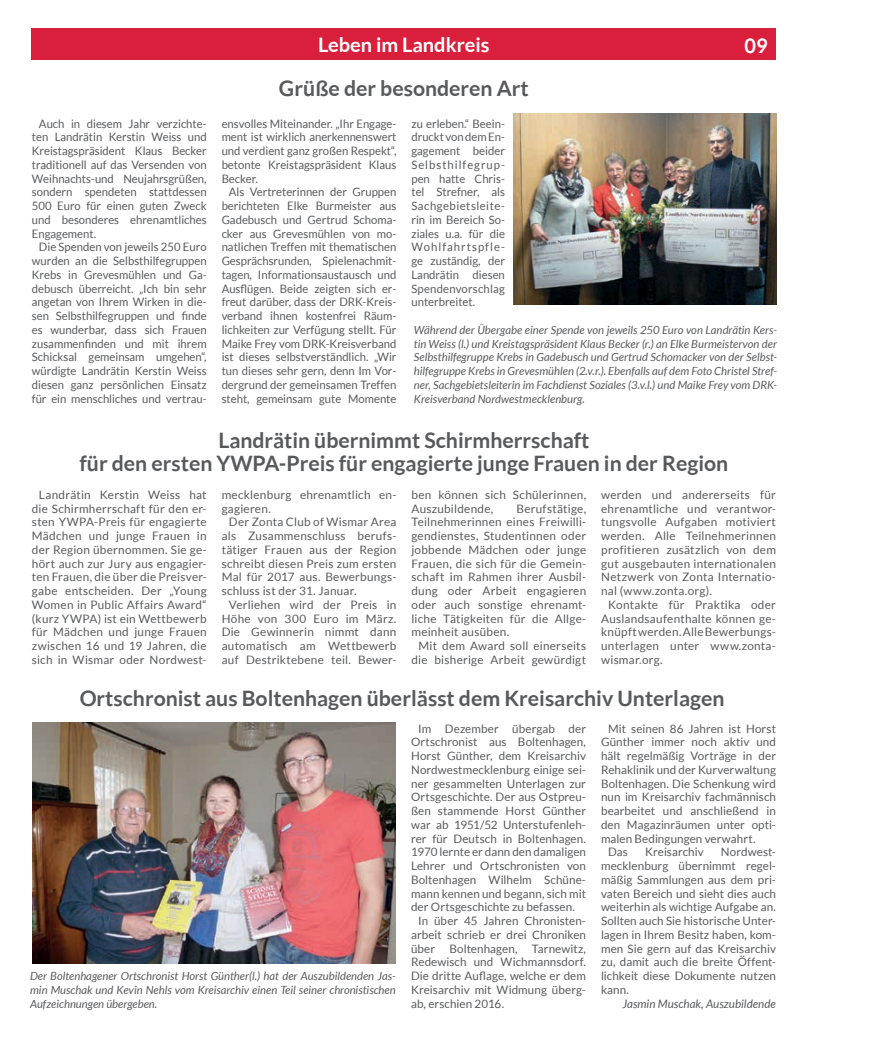
<style>
.page{position:relative;width:877px;height:1049px;background:#fff}
.page>*{position:absolute;margin:0;border:0;box-sizing:border-box;transform-origin:0 0}
.t1{font:700 21.25px/23.8px "Lato";color:#58595b;text-align:center}
.t2{font:700 20px "Lato";color:#fff}
.t3{font:11.62px/13.8px "Lato";letter-spacing:.01em;color:#58595b;text-align:justify}
.t4{font:italic 11.62px "Lato";color:#58595b}
.t5{font:italic 11.25px/13.8px "Lato";color:#58595b;text-align:justify}
</style>
<div class="page">
<div style="left:31px;top:28px;width:745px;height:32px;background:#da1f3d"></div>
<img style="left:514px;top:113px;width:263px;height:192px">
<img style="left:33px;top:723px;width:363px;height:240px">
<h2 class="t2" style="left:318px;top:34px;width:173px">Leben im Landkreis</h2>
<h2 class="t2" style="left:745px;top:34px;width:25px">09</h2>
<p class="t3" style="left:32px;top:116px;width:176px;text-indent:7px">Auch in diesem Jahr verzichte&shy;ten Landrätin Kerstin Weiss und Kreistagspräsident Klaus Becker traditionell auf das Versenden von Weihnachts-und Neujahrsgrüßen, sondern spendeten stattdessen 500 Euro für einen guten Zweck und besonderes ehrenamtliches Engagement.</p>
<p class="t3" style="left:32px;top:240px;width:176px;text-indent:7px">Die Spenden von jeweils 250 Euro wurden an die Selbsthilfegruppen Krebs in Grevesmühlen und Ga&shy;debusch überreicht. „Ich bin sehr angetan von Ihrem Wirken in die&shy;sen Selbsthilfegruppen und finde es wunderbar, dass sich Frauen zusammenfinden und mit ihrem Schicksal gemeinsam umgehen“, würdigte Landrätin Kerstin Weiss diesen ganz persönlichen Einsatz für ein menschliches und vertrau-</p>
<h1 class="t1" style="left:279px;top:76px;width:251px">Grüße der besonderen Art</h1>
<p class="t3" style="left:222px;top:116px;width:176px">ensvolles Miteinander. „Ihr Engage&shy;ment ist wirklich anerkennenswert und verdient ganz großen Respekt“, betonte Kreistagspräsident Klaus Becker.</p>
<p class="t3" style="left:222px;top:185px;width:176px;text-indent:7px">Als Vertreterinnen der Gruppen berichteten Elke Burmeister aus Gadebusch und Gertrud Schoma&shy;cker aus Grevesmühlen von mo&shy;natlichen Treffen mit thematischen Gesprächsrunden, Spielenachmit&shy;tagen, Informationsaustausch und Ausflügen. Beide zeigten sich er&shy;freut darüber, dass der DRK-Kreis&shy;verband ihnen kostenfrei Räum&shy;lichkeiten zur Verfügung stellt. Für Maike Frey vom DRK-Kreisverband ist dieses selbstverständlich. „Wir tun dieses sehr gern, denn Im Vor&shy;dergrund der gemeinsamen Treffen steht, gemeinsam gute Momente</p>
<p class="t3" style="left:411px;top:116px;width:95px">zu erleben.“ Beein&shy;druckt von dem En&shy;gagement beider Selbsthilfegrup&shy;pen hatte Chris&shy;tel Strefner, als Sachgebietsleite&shy;rin im Bereich So&shy;ziales u.a. für die Wohlfahrtspfle&shy;ge zuständig, der Landrätin diesen Spendenvorschlag unterbreitet.</p>
<p class="t5" style="left:414px;top:323px;width:365px">Während der Übergabe einer Spende von jeweils 250 Euro von Landrätin Kers&shy;tin Weiss (l.) und Kreistagspräsident Klaus Becker (r.) an Elke Burmeistervon der Selbsthilfegruppe Krebs in Gadebusch und Gertrud Schomacker von der Selbst&shy;hilfegruppe Krebs in Grevesmühlen (2.v.r.). Ebenfalls auf dem Foto Christel Stref&shy;ner, Sachgebietsleiterin im Fachdienst Soziales (3.v.l.) und Maike Frey vom DRK-Kreisverband Nordwestmecklenburg.</p>
<h1 class="t1" style="left:80px;top:428px;width:650px">Landrätin übernimmt Schirmherrschaft<br>für den ersten YWPA-Preis für engagierte junge Frauen in der Region</h1>
<p class="t3" style="left:32px;top:488px;width:176px;text-indent:7px">Landrätin Kerstin Weiss hat die Schirmherrschaft für den er&shy;sten YWPA-Preis für engagierte Mädchen und junge Frauen in der Region übernommen. Sie ge&shy;hört auch zur Jury aus engagier&shy;ten Frauen, die über die Preisver&shy;gabe entscheiden. Der „Young Women in Public Affairs Award“ (kurz YWPA) ist ein Wettbewerb für Mädchen und junge Frauen zwischen 16 und 19 Jahren, die sich in Wismar oder Nordwest-</p>
<p class="t3" style="left:222px;top:488px;width:176px">mecklenburg ehrenamtlich en&shy;gagieren.</p>
<p class="t3" style="left:222px;top:515px;width:176px;text-indent:7px">Der Zonta Club of Wismar Area als Zusammenschluss berufs&shy;tätiger Frauen aus der Region schreibt diesen Preis zum ersten Mal für 2017 aus. Bewerbungs&shy;schluss ist der 31. Januar.</p>
<p class="t3" style="left:222px;top:598px;width:176px;text-indent:7px">Verliehen wird der Preis in Höhe von 300 Euro im März.<br>Die Gewinnerin nimmt dann automatisch am Wettbewerb auf Destriktebene teil. Bewer-</p>
<p class="t3" style="left:411px;top:488px;width:176px">ben können sich Schülerinnen,<br>Auszubildende,</p>
<p class="t3" style="left:411px;top:501px;width:176px;text-indent:105px">Berufstätige, Teilnehmerinnen eines Freiwilli&shy;gendienstes, Studentinnen oder jobbende Mädchen oder junge Frauen, die sich für die Gemein&shy;schaft im Rahmen ihrer Ausbil&shy;dung oder Arbeit engagieren oder auch sonstige ehrenamt&shy;liche Tätigkeiten für die Allge&shy;meinheit ausüben.</p>
<p class="t3" style="left:411px;top:639px;width:176px;text-align:right">Mit dem Award soll einerseits die bisherige Arbeit gewürdigt</p>
<p class="t3" style="left:601px;top:488px;width:176px">werden und andererseits für ehrenamtliche und verantwor&shy;tungsvolle Aufgaben motiviert werden. Alle Teilnehmerinnen profitieren zusätzlich von dem gut ausgebauten internationalen Netzwerk von Zonta Internatio&shy;nal (www.zonta.org).</p>
<p class="t3" style="left:601px;top:598px;width:176px;text-indent:7px">Kontakte für Praktika oder Auslandsaufenthalte können ge&shy;knüpft werden. Alle Bewerbungs&shy;unterlagen unter www.zonta&shy;wismar.org.</p>
<h1 class="t1" style="left:80px;top:686px;width:646px">Ortschronist aus Boltenhagen überlässt dem Kreisarchiv Unterlagen</h1>
<p class="t5" style="left:30px;top:969px;width:367px">Der Boltenhagener Ortschronist Horst Günther(l.) hat der Auszubildenden Jas&shy;min Muschak und Kevin Nehls vom Kreisarchiv einen Teil seiner chronistischen Aufzeichnungen übergeben.</p>
<p class="t3" style="left:418px;top:721px;width:169px">Im Dezember übergab der</p>
<p class="t3" style="left:411px;top:735px;width:176px">Ortschronist aus Boltenhagen,</p>
<p class="t3" style="left:411px;top:749px;width:176px">Horst Günther, dem Kreisarchiv</p>
<p class="t3" style="left:411px;top:763px;width:176px">Nordwestmecklenburg einige sei-</p>
<p class="t3" style="left:411px;top:776px;width:176px">ner gesammelten Unterlagen zur</p>
<p class="t3" style="left:411px;top:790px;width:176px">Ortsgeschichte. Der aus Ostpreu-</p>
<p class="t3" style="left:411px;top:804px;width:176px">ßen stammende Horst Günther</p>
<p class="t3" style="left:411px;top:818px;width:176px">war ab 1951/52 Unterstufenleh-</p>
<p class="t3" style="left:411px;top:831px;width:176px">rer für Deutsch in Boltenhagen.</p>
<p class="t3" style="left:411px;top:845px;width:176px">1970 lernte er dann den damaligen</p>
<p class="t3" style="left:411px;top:859px;width:176px">Lehrer und Ortschronisten von</p>
<p class="t3" style="left:411px;top:873px;width:176px">Boltenhagen Wilhelm Schüne-</p>
<p class="t3" style="left:411px;top:886px;width:176px">mann kennen und begann, sich mit</p>
<p class="t3" style="left:411px;top:900px;width:165px">der Ortsgeschichte zu befassen.</p>
<p class="t3" style="left:418px;top:914px;width:169px">In über 45 Jahren Chronisten-</p>
<p class="t3" style="left:411px;top:928px;width:176px">arbeit schrieb er drei Chroniken</p>
<p class="t3" style="left:411px;top:941px;width:176px">über Boltenhagen, Tarnewitz,</p>
<p class="t3" style="left:411px;top:955px;width:176px">Redewisch und Wichmannsdorf.</p>
<p class="t3" style="left:411px;top:969px;width:176px">Die dritte Auflage, welche er dem</p>
<p class="t3" style="left:411px;top:983px;width:176px">Kreisarchiv mit Widmung überg-</p>
<p class="t3" style="left:411px;top:996px;width:95px">ab, erschien 2016.</p>
<p class="t3" style="left:608px;top:721px;width:169px">Mit seinen 86 Jahren ist Horst</p>
<p class="t3" style="left:601px;top:735px;width:176px">Günther immer noch aktiv und</p>
<p class="t3" style="left:601px;top:749px;width:177px">hält regelmäßig Vorträge in der</p>
<p class="t3" style="left:601px;top:763px;width:176px">Rehaklinik und der Kurverwaltung</p>
<p class="t3" style="left:601px;top:776px;width:176px">Boltenhagen. Die Schenkung wird</p>
<p class="t3" style="left:601px;top:790px;width:176px">nun im Kreisarchiv fachmännisch</p>
<p class="t3" style="left:601px;top:804px;width:176px">bearbeitet und anschließend in</p>
<p class="t3" style="left:601px;top:818px;width:176px">den Magazinräumen unter opti-</p>
<p class="t3" style="left:601px;top:831px;width:156px">malen Bedingungen verwahrt.</p>
<p class="t3" style="left:608px;top:845px;width:21px">Das</p>
<p class="t3" style="left:645px;top:845px;width:60px">Kreisarchiv</p>
<p class="t3" style="left:601px;top:845px;width:176px;text-indent:120px">Nordwest&shy;mecklenburg übernimmt regel&shy;mäßig Sammlungen aus dem pri&shy;vaten Bereich und sieht dies auch weiterhin als wichtige Aufgabe an.<br>Sollten auch Sie historische Unter&shy;lagen in Ihrem Besitz haben, kom&shy;men Sie gern auf das Kreisarchiv zu, damit auch die breite Öffent&shy;lichkeit diese Dokumente nutzen kann.</p>
<p class="t4" style="left:622px;top:997px;width:155px">Jasmin Muschak, Auszubildende</p>
</div>
